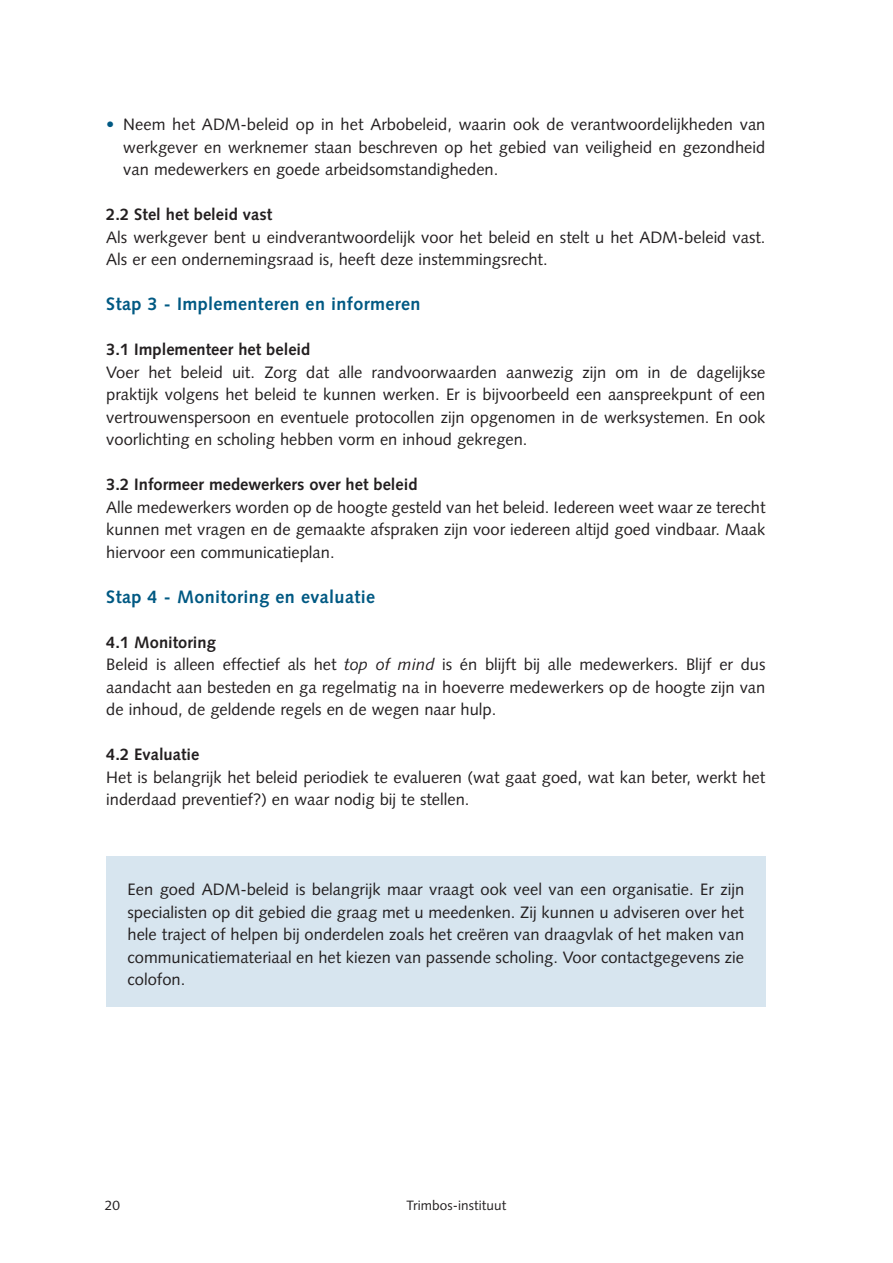
<style>
.page{position:relative;width:893px;height:1263px;background:#fff}
.page>*{position:absolute;margin:0;border:0;box-sizing:border-box;transform-origin:0 0}
._02-KOP_3__1_1_1{font:700 18px "Syntax LT Std";letter-spacing:.02em;color:#005983}
._04-BROOD{font:16.5px/22.5px "Syntax LT Std";color:#231f20;text-align:justify}
._04-BROOD-2{font:700 16.5px "Syntax LT Std";color:#231f20}
.t1{font:13.5px "Syntax LT Std";letter-spacing:.005em;color:#231f20}
.s1{color:#005983}
.s2{font-style:italic}
</style>
<div class="page">
<hr style="left:892px;top:0;width:1px;height:219px;background:#147ca3">
<svg style="left:892px;top:34px;width:1px;height:21px"></svg>
<div style="left:106px;top:856px;width:659px;height:150px;background:#d7e5ef"></div>
<p class="_04-BROOD" style="left:123px;top:113px;width:644px;text-indent:-17px"><span class="s1">•</span> Neem het ADM-beleid op in het Arbobeleid, waarin ook de verantwoordelijkheden van werkgever en werknemer staan beschreven op het gebied van veiligheid en gezondheid van medewerkers en goede arbeidsomstandigheden.</p>
<p class="_04-BROOD-2" style="left:106px;top:205px;width:167px">2.2 Stel het beleid vast</p>
<p class="_04-BROOD" style="left:106px;top:226px;width:661px">Als werkgever bent u eindverantwoordelijk voor het beleid en stelt u het ADM-beleid vast.<br>Als er een ondernemingsraad is, heeft deze instemmingsrecht.</p>
<p class="_02-KOP_3__1_1_1" style="left:106px;top:294px;width:316px">Stap 3 - Implementeren en informeren</p>
<p class="_04-BROOD-2" style="left:106px;top:340px;width:206px">3.1 Implementeer het beleid</p>
<p class="_04-BROOD" style="left:106px;top:361px;width:661px">Voer het beleid uit. Zorg dat alle randvoorwaarden aanwezig zijn om in de dagelijkse praktijk volgens het beleid te kunnen werken. Er is bijvoorbeeld een aanspreekpunt of een vertrouwenspersoon en eventuele protocollen zijn opgenomen in de werksystemen. En ook voorlichting en scholing hebben vorm en inhoud gekregen.</p>
<p class="_04-BROOD-2" style="left:106px;top:475px;width:313px">3.2 Informeer medewerkers over het beleid</p>
<p class="_04-BROOD" style="left:106px;top:496px;width:661px">Alle medewerkers worden op de hoogte gesteld van het beleid. Iedereen weet waar ze terecht kunnen met vragen en de gemaakte afspraken zijn voor iedereen altijd goed vindbaar. Maak hiervoor een communicatieplan.</p>
<p class="_02-KOP_3__1_1_1" style="left:106px;top:586px;width:270px">Stap 4 - Monitoring en evaluatie</p>
<p class="_04-BROOD-2" style="left:106px;top:632px;width:111px">4.1 Monitoring</p>
<p class="_04-BROOD" style="left:106px;top:653px;width:661px">Beleid is alleen effectief als het <span class="s2">top of mind</span> is én blijft bij alle medewerkers. Blijf er dus aandacht aan besteden en ga regelmatig na in hoeverre medewerkers op de hoogte zijn van de inhoud, de geldende regels en de wegen naar hulp.</p>
<p class="_04-BROOD-2" style="left:106px;top:745px;width:95px">4.2 Evaluatie</p>
<p class="_04-BROOD" style="left:106px;top:766px;width:660px">Het is belangrijk het beleid periodiek te evalueren (wat gaat goed, wat kan beter, werkt het inderdaad preventief?) en waar nodig bij te stellen.</p>
<p class="_04-BROOD" style="left:128px;top:878px;width:618px">Een goed ADM-beleid is belangrijk maar vraagt ook veel van een organisatie. Er zijn specialisten op dit gebied die graag met u meedenken. Zij kunnen u adviseren over het hele traject of helpen bij onderdelen zoals het creëren van draagvlak of het maken van communicatiemateriaal en het kiezen van passende scholing. Voor contactgegevens zie colofon.</p>
<p class="t1" style="left:105px;top:1197px;width:17px">20</p>
<p class="t1" style="left:407px;top:1197px;width:101px">Trimbos-instituut</p>
</div>
